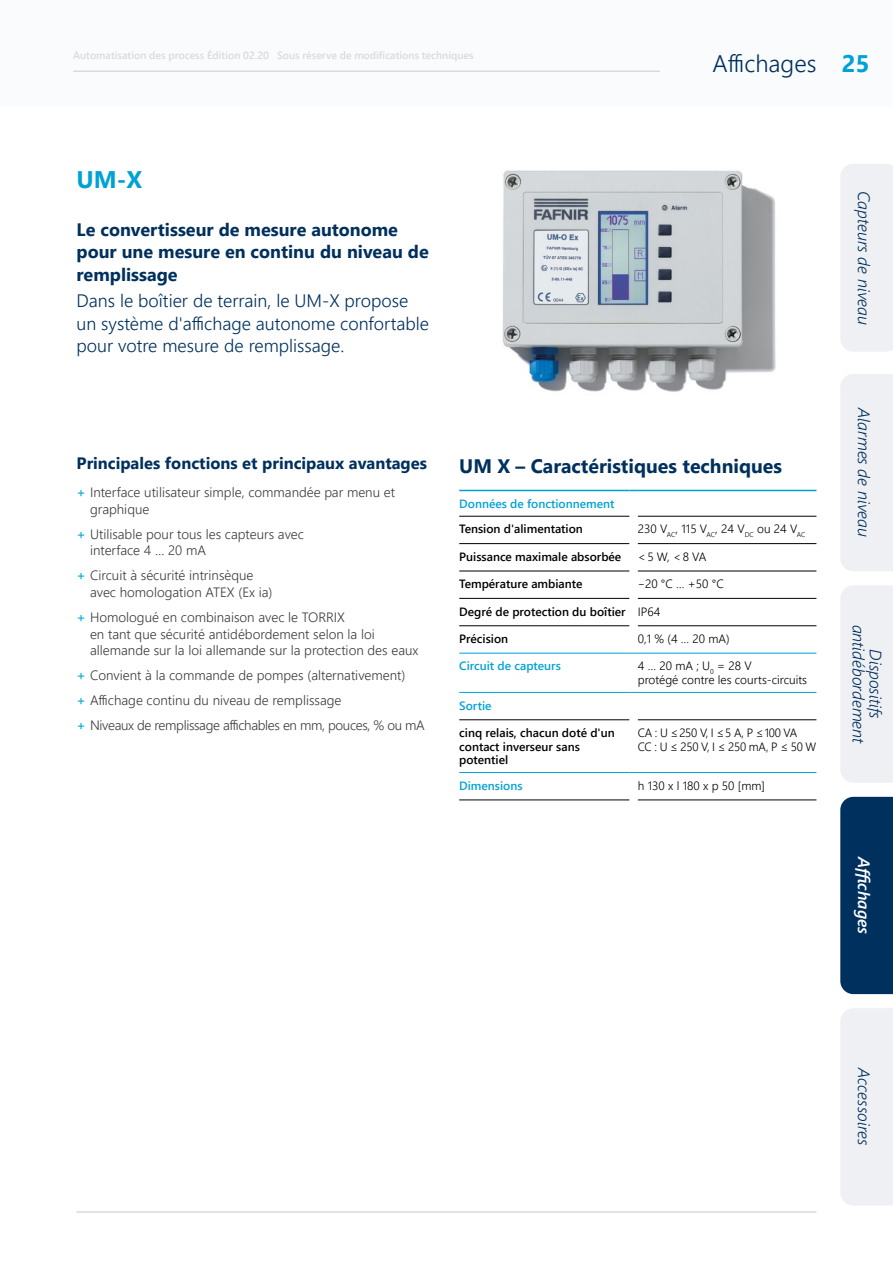
<style>
.page{position:relative;width:893px;height:1263px;background:#fff}
.page>*{position:absolute;margin:0;border:0;box-sizing:border-box;transform-origin:0 0}
.t1{font:300 24px "Segoe UI";color:#00305d}
.t2{font:700 24px "Segoe UI";color:#00a2d6}
.t3{font:700 19.5px "Segoe UI";color:#00305d}
.t4{font:300 18px/22.5px "Segoe UI";color:#00305d}
.t5{font:700 18px/22.5px "Segoe UI";color:#00305d}
.t6{font:italic 300 16.5px/17.2px "Segoe UI";color:#00305d;text-align:center}
.t7{font:700 16.5px "Segoe UI";color:#00305d}
.t8{font:italic 600 16.5px "Segoe UI";color:#fff}
.t9{font:300 13.5px/16.5px "Segoe UI";color:#3c3c3b}
.t10{font:600 12px/13.5px "Segoe UI";color:#000}
.t11{font:300 12px/13.5px "Segoe UI";color:#000}
.t12{font:600 12px "Segoe UI";color:#00a2d6}
.t13{font:300 12px/13.5px "Segoe UI";letter-spacing:-.025em;color:#000}
.t14{font:300 12px "Segoe UI";color:#000;scale:1.5 1}
.t15{font:600 10.5px "Segoe UI";color:#dadada}
.s1{font-weight:600;color:#00abdb}
.s2{font-weight:300}
</style>
<div class="page">
<div style="left:0;top:0;width:893px;height:106px;background:#fafbfc"></div>
<hr style="left:77px;top:1211px;width:739px;height:2px;background:#dadada">
<div style="left:840px;top:374px;width:53px;height:197px;background:#eff0f3"></div>
<div style="left:840px;top:586px;width:53px;height:197px;background:#eff0f3"></div>
<div style="left:840px;top:1008px;width:53px;height:197px;background:#eff0f3"></div>
<div style="left:840px;top:797px;width:53px;height:197px;background:#00305d"></div>
<img style="left:502px;top:170px;width:274px;height:222px">
<div style="left:840px;top:164px;width:53px;height:188px;background:#eff0f3"></div>
<hr style="left:459px;top:490px;width:170px;height:1px;background:#00a2d6">
<hr style="left:638px;top:490px;width:178px;height:1px;background:#00a2d6">
<hr style="left:459px;top:516px;width:170px;height:1px;background:#000">
<hr style="left:638px;top:516px;width:178px;height:1px;background:#000">
<hr style="left:459px;top:543px;width:170px;height:1px;background:#000">
<hr style="left:638px;top:543px;width:178px;height:1px;background:#000">
<hr style="left:459px;top:571px;width:170px;height:1px;background:#000">
<hr style="left:638px;top:571px;width:178px;height:1px;background:#000">
<hr style="left:459px;top:598px;width:170px;height:1px;background:#000">
<hr style="left:638px;top:598px;width:178px;height:1px;background:#000">
<hr style="left:459px;top:625px;width:170px;height:1px;background:#000">
<hr style="left:638px;top:625px;width:178px;height:1px;background:#000">
<hr style="left:459px;top:653px;width:170px;height:1px;background:#00a2d6">
<hr style="left:638px;top:653px;width:178px;height:1px;background:#00a2d6">
<hr style="left:459px;top:692px;width:170px;height:1px;background:#00a2d6">
<hr style="left:638px;top:692px;width:178px;height:1px;background:#00a2d6">
<hr style="left:459px;top:719px;width:170px;height:1px;background:#000">
<hr style="left:638px;top:719px;width:178px;height:1px;background:#000">
<hr style="left:459px;top:772px;width:170px;height:1px;background:#00a2d6">
<hr style="left:459px;top:800px;width:170px;height:1px;background:#000">
<hr style="left:638px;top:772px;width:178px;height:1px;background:#00a2d6">
<hr style="left:638px;top:800px;width:178px;height:1px;background:#000">
<hr style="left:73px;top:71px;width:587px;height:1px;background:#dadada">
<p class="t15" style="left:73px;top:46px;width:402px">Automatisation des process Édition 02.20 Sous réserve de modifications techniques</p>
<h1 class="t1" style="left:713px;top:44px;width:105px">Affichages</h1>
<h1 class="t2" style="left:842px;top:44px;width:29px">25</h1>
<h1 class="t2" style="left:77px;top:160px;width:67px">UM-X</h1>
<h3 class="t5" style="left:77px;top:218px;width:354px">Le convertisseur de mesure autonome pour une mesure en continu du niveau de remplissage</h3>
<h3 class="t4" style="left:77px;top:289px;width:354px">Dans le boîtier de terrain, le UM-X propose un système d'affichage autonome confortable pour votre mesure de remplissage.</h3>
<p class="t7" style="left:77px;top:450px;width:352px">Principales fonctions et principaux avantages</p>
<p class="t9" style="left:90px;top:484px;width:307px;text-indent:-14px"><span class="s1">+</span> Interface utilisateur simple, commandée par menu et graphique</p>
<p class="t9" style="left:90px;top:525px;width:215px;text-indent:-14px"><span class="s1">+</span> Utilisable pour tous les capteurs avec interface 4 … 20 mA</p>
<p class="t9" style="left:90px;top:567px;width:184px;text-indent:-14px"><span class="s1">+</span> Circuit à sécurité intrinsèque avec homologation ATEX (Ex ia)</p>
<p class="t9" style="left:90px;top:608px;width:330px;text-indent:-14px"><span class="s1">+</span> Homologué en combinaison avec le TORRIX<br>en tant que sécurité antidébordement selon la loi allemande sur la loi allemande sur la protection des eaux</p>
<p class="t9" style="left:77px;top:662px;width:350px;line-height:25px"><span class="s1">+</span> Convient à la commande de pompes (alternativement)<br><span class="s1">+</span> Affichage continu du niveau de remplissage<br><span class="s1">+</span> Niveaux de remplissage affichables en mm, pouces, % ou mA</p>
<h2 class="t3" style="left:459px;top:451px;width:324px">UM X – Caractéristiques techniques</h2>
<p class="t12" style="left:459px;top:494px;width:157px">Données de fonctionnement</p>
<p class="t10" style="left:459px;top:522px;width:125px">Tension d'alimentation</p>
<p class="t11" style="left:638px;top:522px;width:169px">230 V<sub>AC</sub>, 115 V<sub>AC</sub>, 24 V<sub>DC</sub> ou 24 V<sub>AC</sub></p>
<p class="t10" style="left:459px;top:550px;width:164px">Puissance maximale absorbée</p>
<p class="t11" style="left:638px;top:549px;width:70px">&lt;5 W, &lt;8 VA</p>
<p class="t10" style="left:459px;top:577px;width:125px">Température ambiante</p>
<p class="t14" style="left:638px;top:574px;width:59px">-20 °C … +50 °C</p>
<p class="t10" style="left:459px;top:604px;width:203px">Degré de protection du boîtier <span class="s2">IP64</span></p>
<p class="t10" style="left:459px;top:632px;width:50px">Précision</p>
<p class="t11" style="left:638px;top:632px;width:93px">0,1 % (4 … 20 mA)</p>
<p class="t12" style="left:459px;top:656px;width:103px">Circuit de capteurs</p>
<p class="t11" style="left:638px;top:659px;width:171px">4…20mA;U<sub>0</sub> =28 V<br>protégé contre les courts-circuits</p>
<p class="t12" style="left:459px;top:696px;width:34px">Sortie</p>
<p class="t10" style="left:459px;top:726px;width:157px">cinq relais, chacun doté d'un contact inverseur sans potentiel</p>
<p class="t13" style="left:638px;top:726px;width:180px">CA : U ≤250 V, I ≤5 A, P ≤100 VA<br>CC:U≤250V,I≤250mA,P≤50W</p>
<p class="t12" style="left:459px;top:776px;width:65px">Dimensions</p>
<p class="t11" style="left:638px;top:778px;width:129px">h 130 x l 180 x p 50 [mm]</p>
<p class="t6" style="left:873px;top:191px;width:136px;rotate:90deg">Capteurs de niveau</p>
<p class="t6" style="left:873px;top:408px;width:130px;rotate:90deg">Alarmes de niveau</p>
<p class="t6" style="left:885px;top:624px;width:121px;rotate:90deg">Dispositifs antidébordement</p>
<p class="t8" style="left:875px;top:857px;width:79px;rotate:90deg">Affichages</p>
<p class="t6" style="left:873px;top:1068px;width:79px;rotate:90deg">Accessoires</p>
</div>
